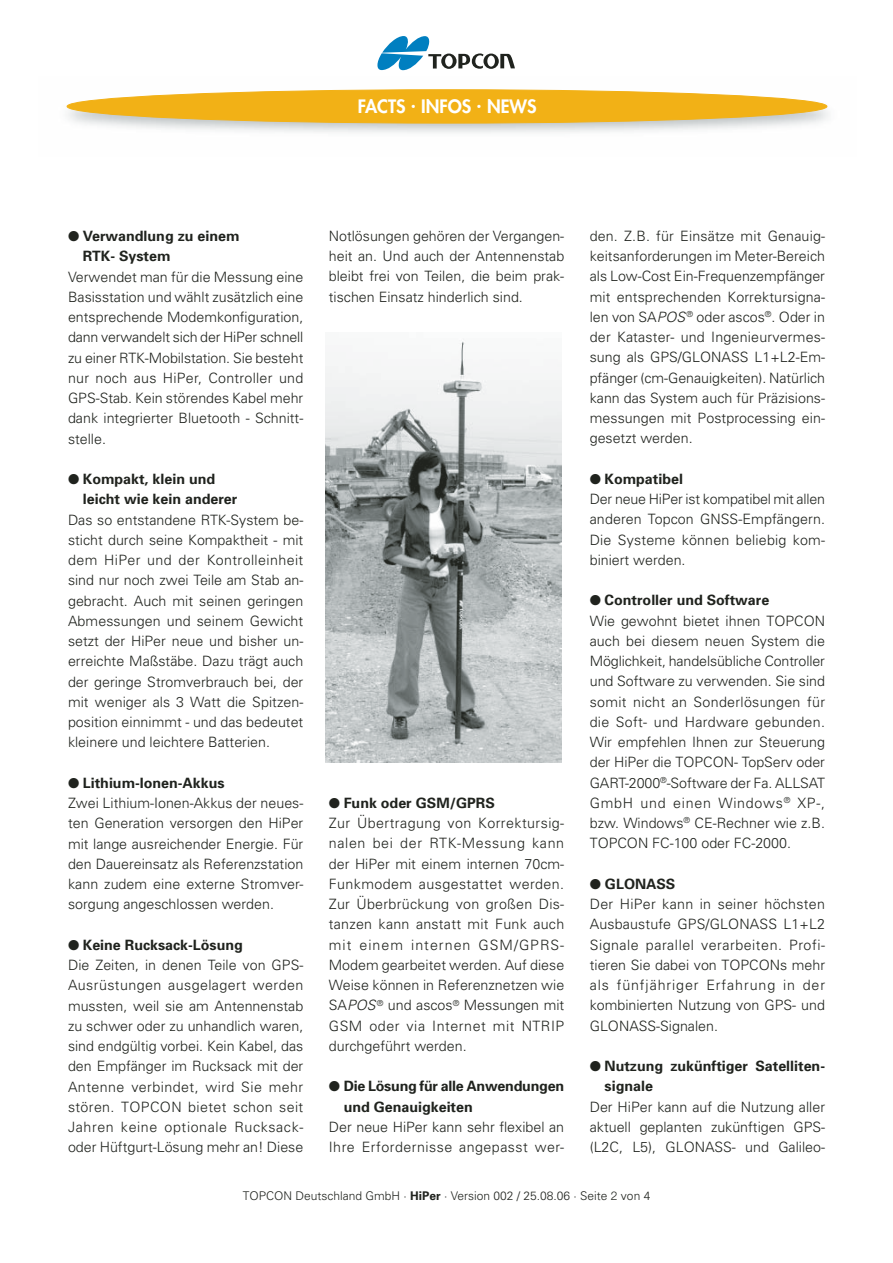
<style>
.page{position:relative;width:893px;height:1263px;background:#fff}
.page>*{position:absolute;margin:0;border:0;box-sizing:border-box;transform-origin:0 0}
.t1{font:800 18px "Futura";color:#fff}
.t2{font:300 14.25px/20.2px "Univers";color:#20231e;text-align:justify}
.t3{font:300 14.25px/20.2px "Univers";letter-spacing:.02em;color:#20231e}
.t4{font:700 14.25px/20.2px "Univers";color:#20231e}
.t5{font:300 14.25px/20.2px "Univers";letter-spacing:.035em;color:#20231e}
.t6{font:300 12px "Univers";color:#20231e}
.s1{font-weight:700}
.s2{font-style:italic}
.s3{font-family:"Helvetica Neue"}
</style>
<div class="page">
<img style="left:66px;top:89px;width:763px;height:44px">
<div style="left:67px;top:90px;width:760px;height:33px;background:#f2b116;border-radius:50%"></div>
<div style="left:67px;top:90px;width:760px;height:33px;border:1px solid #f2b116;border-radius:50%"></div>
<svg style="left:377px;top:36px;width:138px;height:34px"></svg>
<img style="left:326px;top:339px;width:235px;height:424px">
<p class="t1" style="left:358px;top:97px;width:180px">FACTS · INFOS · NEWS</p>
<p class="t1" style="left:353px;top:99px;width:63px">FACTS ·</p>
<p class="t1" style="left:478px;top:99px;width:63px">· EWS</p>
<p class="t4" style="left:83px;top:227px;width:158px;text-indent:-15px">● Verwandlung zu einem<br>RTK- System</p>
<p class="t2" style="left:68px;top:268px;width:237px">Verwendet man für die Messung eine Basisstation und wählt zusätzlich eine entsprechende Modemkonfiguration, dann verwandelt sich der HiPer schnell zu einer RTK-Mobilstation. Sie besteht nur noch aus HiPer, Controller und GPS-Stab. Kein störendes Kabel mehr dank integrierter Bluetooth - Schnitt&shy;stelle.</p>
<p class="t4" style="left:83px;top:470px;width:156px;text-indent:-15px">● Kompakt, klein und leicht wie kein anderer</p>
<p class="t2" style="left:68px;top:511px;width:237px">Das so entstandene RTK-System be&shy;sticht durch seine Kompaktheit - mit dem HiPer und der Kontrolleinheit sind nur noch zwei Teile am Stab an&shy;gebracht. Auch mit seinen geringen Abmessungen und seinem Gewicht setzt der HiPer neue und bisher un&shy;erreichte Maßstäbe. Dazu trägt auch der geringe Stromverbrauch bei, der mit weniger als 3 Watt die Spitzen&shy;position einnimmt - und das bedeutet kleinere und leichtere Batterien.</p>
<p class="t2" style="left:68px;top:774px;width:237px;text-align:left">● <span class="s1">Lithium-Ionen-Akkus<br></span>Zwei Lithium-Ionen-Akkus der neues&shy;ten Generation versorgen den HiPer mit lange ausreichender Energie. Für den Dauereinsatz als Referenzstation kann zudem eine externe Stromver&shy;sorgung angeschlossen werden.</p>
<p class="t2" style="left:68px;top:936px;width:237px;text-align:left">● <span class="s1">Keine Rucksack-Lösung<br></span>Die Zeiten, in denen Teile von GPS-Ausrüstungen ausgelagert werden mussten, weil sie am Antennenstab zu schwer oder zu unhandlich waren, sind endgültig vorbei. Kein Kabel, das den Empfänger im Rucksack mit der Antenne verbindet, wird Sie mehr stören. TOPCON bietet schon seit Jahren keine optionale Rucksack&shy;oder Hüftgurt-Lösung mehr an! Diese</p>
<p class="t2" style="left:329px;top:227px;width:237px">Notlösungen gehören der Vergangen&shy;heit an. Und auch der Antennenstab bleibt frei von Teilen, die beim prak&shy;tischen Einsatz hinderlich sind.</p>
<p class="t3" style="left:329px;top:794px;width:237px">● <span class="s1">Funk oder GSM/GPRS<br></span>Zur Übertragung von Korrektursig&shy;nalen bei der RTK-Messung kann der HiPer mit einem internen 70cm-<br>Funkmodem ausgestattet werden.<br>Zur Überbrückung von großen Dis&shy;tanzen kann anstatt mit Funk auch mit einem internen GSM/GPRS-<br>Modem gearbeitet werden. Auf diese<br>Weise können in Referenznetzen wie<br>SA<span class="s2">POS</span> <sup>®</sup> und ascos<sup>®</sup> Messungen mit<br>GSM oder via Internet mit NTRIP durchgeführt werden.</p>
<p class="t4" style="left:344px;top:1077px;width:222px;text-indent:-15px">● Die Lösung für alle Anwendungen und Genauigkeiten</p>
<p class="t5" style="left:329px;top:1118px;width:237px">Der neue HiPer kann sehr flexibel an<br>Ihre Erfordernisse angepasst wer-</p>
<p class="t2" style="left:590px;top:227px;width:237px">den. Z.B. für Einsätze mit Genauig&shy;keitsanforderungen im Meter-Bereich als Low-Cost Ein-Frequenzempfänger mit entsprechenden Korrektursigna&shy;len von SA<span class="s2">POS</span> <sup>®</sup> oder ascos<sup>®</sup>. Oder in der Kataster- und Ingenieurvermes&shy;sung als GPS/GLONASS L1+L2-Em&shy;pfänger (cm-Genauigkeiten). Natürlich kann das System auch für Präzisions&shy;messungen mit Postprocessing ein&shy;gesetzt werden.</p>
<p class="t2" style="left:590px;top:470px;width:237px;text-align:left">● <span class="s1">Kompatibel<br></span>Der neue HiPer ist kompatibel mit allen anderen Topcon GNSS-Empfängern.<br>Die Systeme können beliebig kom&shy;biniert werden.</p>
<p class="t2" style="left:590px;top:591px;width:237px;text-align:left">● <span class="s1">Controller und Software<br></span>Wie gewohnt bietet ihnen TOPCON auch bei diesem neuen System die Möglichkeit, handelsübliche Controller und Software zu verwenden. Sie sind somit nicht an Sonderlösungen für die Soft- und Hardware gebunden.<br>Wir empfehlen Ihnen zur Steuerung der HiPer die TOPCON- TopServ oder GART-2000<sup>®</sup>-Software der Fa. ALLSAT GmbH und einen Windows<sup>®</sup> XP-, bzw. Windows<sup>®</sup> CE-Rechner wie z.B.<br>TOPCON FC-100 oder FC-2000.</p>
<p class="t2" style="left:590px;top:875px;width:237px;text-align:left">● <span class="s1">GLONASS<br></span>Der HiPer kann in seiner höchsten<br>Ausbaustufe GPS/GLONASS L1+L2<br>Signale parallel verarbeiten. Profi&shy;tieren Sie dabei von TOPCONs mehr als fünfjähriger Erfahrung in der kombinierten Nutzung von GPS- und<br>GLONASS-Signalen.</p>
<p class="t4" style="left:604px;top:1057px;width:222px;text-indent:-15px">● Nutzung zukünftiger Satelliten&shy;signale</p>
<p class="t2" style="left:590px;top:1098px;width:237px">Der HiPer kann auf die Nutzung aller aktuell geplanten zukünftigen GPS-(L2C, L5), GLONASS- und Galileo-</p>
<p class="t6" style="left:243px;top:1192px;width:409px">TOPCON Deutschland GmbH · <span class="s1">HiPer</span> · Version 002 / 25.08.06 · Seite <span class="s3">2</span> von 4</p>
</div>
